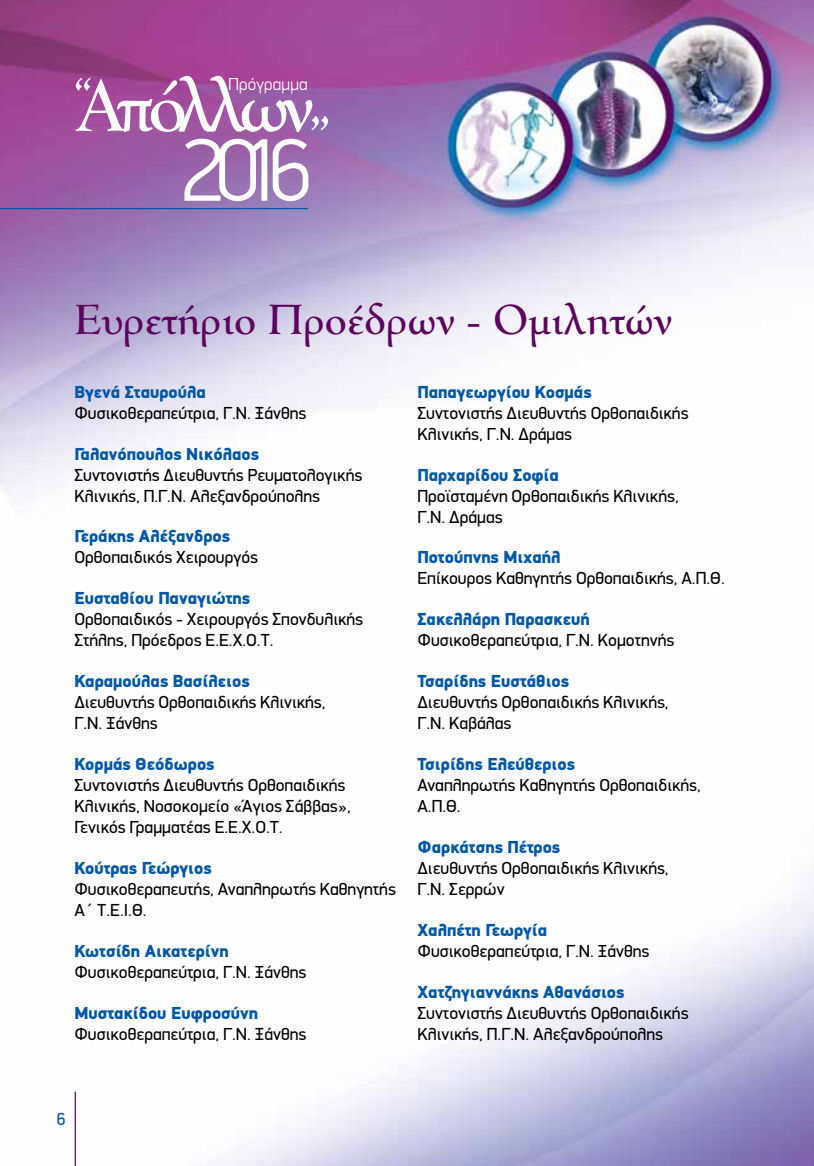
<style>
.page{position:relative;width:814px;height:1166px;background:#fff}
.page>*{position:absolute;margin:0;border:0;box-sizing:border-box;transform-origin:0 0}
.t1{font:300 89.08px "PF Din Display";color:#fff}
.t2{font:700 82.77px "PF Ephemera Poly";letter-spacing:-.115em;color:#fff}
.t3{font:700 58.27px "PF Ephemera Poly";color:#fff}
.t4{font:700 51.98px "PF Ephemera Poly";color:#fff}
.t5{font:700 47.25px "PF Ephemera Poly";color:#5d035e}
.t6{font:17.5px/21px "PF Din Display";color:#000}
.t7{font:900 17.5px "PF Din Display";color:#0057a8}
.t8{font:17.5px "PF Din Display";color:#0057a8}
.t9{font:300 17.32px "PF Din Display";letter-spacing:.01em;color:#fff}
</style>
<div class="page">
<img style="left:0;top:0;width:814px;height:1166px">
<hr style="left:0;top:208px;width:308px;height:1px;background:#0057a8">
<hr style="left:75px;top:1091px;width:1px;height:75px;background:#5d035e">
<h2 class="t2" style="left:76px;top:59px;width:239px">Απόλλων</h2>
<h3 class="t4" style="left:73px;top:66px;width:23px">“</h3>
<p class="t9" style="left:228px;top:74px;width:81px">Πρόγραµµα</p>
<h3 class="t3" style="left:308px;top:103px;width:25px">”</h3>
<h1 class="t1" style="left:179px;top:117px;width:136px">2016</h1>
<h3 class="t5" style="left:74px;top:293px;width:599px">Ευρετήριο Προέδρων - Ομιλητών</h3>
<p class="t7" style="left:74px;top:381px;width:133px">Βγενά Σταυρούλα</p>
<p class="t6" style="left:74px;top:402px;width:233px">Φυσικοθεραπεύτρια, Γ.Ν. Ξάνθης</p>
<p class="t7" style="left:74px;top:443px;width:186px">Γαλανόπουλος Νικόλαος</p>
<p class="t6" style="left:74px;top:464px;width:289px">Συντονιστής Διευθυντής Ρευματολογικής<br>Κλινικής, Π.Γ.Ν. Αλεξανδρούπολης</p>
<p class="t7" style="left:74px;top:526px;width:157px">Γεράκης Αλέξανδρος</p>
<p class="t6" style="left:74px;top:547px;width:185px">Ορθοπαιδικός Χειρουργός</p>
<p class="t7" style="left:74px;top:587px;width:177px">Ευσταθίου Παναγιώτης</p>
<p class="t6" style="left:74px;top:609px;width:290px">Ορθοπαιδικός - Χειρουργός Σπονδυλικής<br>Στήλης, Πρόεδρος Ε.Ε.Χ.Ο.Τ.</p>
<p class="t7" style="left:74px;top:670px;width:177px">Καραμούλας Βασίλειος</p>
<p class="t6" style="left:74px;top:691px;width:253px">Διευθυντής Ορθοπαιδικής Κλινικής,<br>Γ.Ν. Ξάνθης</p>
<p class="t7" style="left:74px;top:753px;width:141px">Κορμάς Θεόδωρος</p>
<p class="t6" style="left:74px;top:774px;width:278px">Συντονιστής Διευθυντής Ορθοπαιδικής<br>Κλινικής, Νοσοκομείο «Άγιος Σάββας»,<br>Γενικός Γραμματέας Ε.Ε.Χ.Ο.Τ.</p>
<p class="t7" style="left:74px;top:857px;width:139px">Κούτρας Γεώργιος</p>
<p class="t6" style="left:74px;top:878px;width:323px">Φυσικοθεραπευτής, Αναπληρωτής Καθηγητής<br>Α΄ Τ.Ε.Ι.Θ.</p>
<p class="t7" style="left:74px;top:940px;width:156px">Κωτσίδη Αικατερίνη</p>
<p class="t6" style="left:74px;top:961px;width:233px">Φυσικοθεραπεύτρια, Γ.Ν. Ξάνθης</p>
<p class="t7" style="left:74px;top:1002px;width:185px">Μυστακίδου Ευφροσύνη</p>
<p class="t6" style="left:74px;top:1023px;width:233px">Φυσικοθεραπεύτρια, Γ.Ν. Ξάνθης</p>
<p class="t7" style="left:417px;top:381px;width:176px">Παπαγεωργίου Κοσμάς</p>
<p class="t6" style="left:417px;top:402px;width:272px">Συντονιστής Διευθυντής Ορθοπαιδικής<br>Κλινικής, Γ.Ν. Δράμας</p>
<p class="t7" style="left:417px;top:464px;width:143px">Παρχαρίδου Σοφία</p>
<p class="t6" style="left:417px;top:485px;width:263px">Προϊσταμένη Ορθοπαιδικής Κλινικής,<br>Γ.Ν. Δράμας</p>
<p class="t7" style="left:417px;top:547px;width:145px">Ποτούπνης Μιχαήλ</p>
<p class="t6" style="left:417px;top:568px;width:309px">Επίκουρος Καθηγητής Ορθοπαιδικής, Α.Π.Θ.</p>
<p class="t7" style="left:417px;top:608px;width:174px">Σακελλάρη Παρασκευή</p>
<p class="t6" style="left:417px;top:630px;width:258px">Φυσικοθεραπεύτρια, Γ.Ν. Κομοτηνής</p>
<p class="t7" style="left:417px;top:670px;width:153px">Τσαρίδης Ευστάθιος</p>
<p class="t6" style="left:417px;top:691px;width:253px">Διευθυντής Ορθοπαιδικής Κλινικής,<br>Γ.Ν. Καβάλας</p>
<p class="t7" style="left:417px;top:753px;width:159px">Τσιρίδης Ελεύθεριος</p>
<p class="t6" style="left:417px;top:774px;width:285px">Αναπληρωτής Καθηγητής Ορθοπαιδικής,<br>Α.Π.Θ.</p>
<p class="t7" style="left:417px;top:836px;width:144px">Φαρκάτσης Πέτρος</p>
<p class="t6" style="left:417px;top:857px;width:253px">Διευθυντής Ορθοπαιδικής Κλινικής,<br>Γ.Ν. Σερρών</p>
<p class="t7" style="left:417px;top:919px;width:131px">Χαλπέτη Γεωργία</p>
<p class="t6" style="left:417px;top:940px;width:233px">Φυσικοθεραπεύτρια, Γ.Ν. Ξάνθης</p>
<p class="t7" style="left:417px;top:981px;width:208px">Χατζηγιαννάκης Αθανάσιος</p>
<p class="t6" style="left:417px;top:1002px;width:272px">Συντονιστής Διευθυντής Ορθοπαιδικής<br>Κλινικής, Π.Γ.Ν. Αλεξανδρούπολης</p>
<p class="t8" style="left:56px;top:1108px;width:11px">6</p>
</div>
